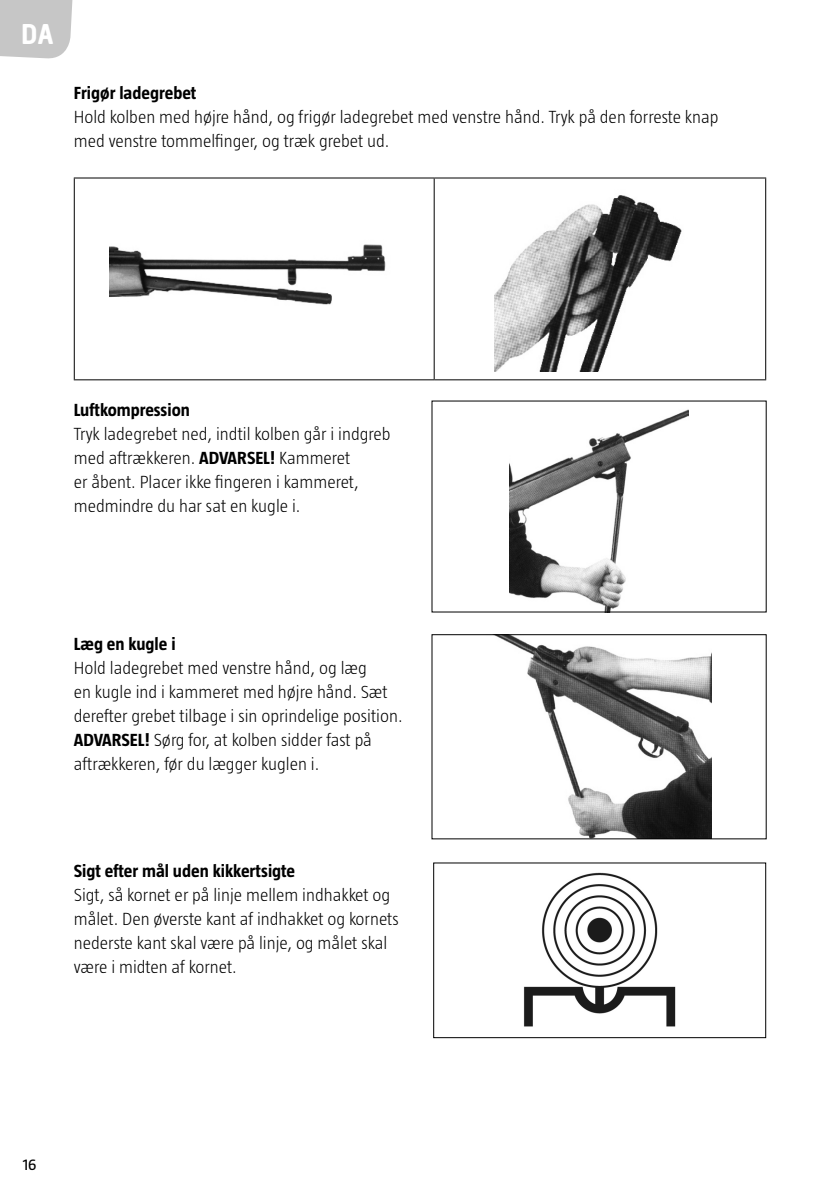
<style>
.page{position:relative;width:840px;height:1191px;background:#fff}
.page>*{position:absolute;margin:0;border:0;box-sizing:border-box;transform-origin:0 0}
.t1{font:700 30px "Creighton Pro";color:#fff}
.Brödtext{font:300 18px/24px "Taz";color:#000}
.Liten_rubrik{font:700 18px "Taz";color:#000}
.t2{font:16px "Taz";color:#000}
.s1{font-weight:700}
</style>
<div class="page">
<svg style="left:0;top:0;width:73px;height:59px;background:#cacaca"></svg>
<hr style="left:74px;top:177px;width:360px;height:1px;background:#000">
<hr style="left:74px;top:178px;width:1px;height:201px;background:#000">
<hr style="left:434px;top:177px;width:331px;height:1px;background:#000">
<hr style="left:433px;top:178px;width:1px;height:201px;background:#000">
<hr style="left:764px;top:178px;width:1px;height:201px;background:#000">
<hr style="left:74px;top:379px;width:360px;height:1px;background:#000">
<hr style="left:434px;top:379px;width:331px;height:1px;background:#000">
<img style="left:110px;top:244px;width:276px;height:61px">
<img style="left:494px;top:195px;width:188px;height:177px">
<img style="left:509px;top:409px;width:179px;height:201px">
<img style="left:496px;top:636px;width:215px;height:201px">
<div style="left:431px;top:634px;width:335px;height:205px;border:1px solid #000"></div>
<img style="left:523px;top:872px;width:153px;height:155px">
<div style="left:433px;top:862px;width:332px;height:176px;border:1px solid #000"></div>
<h1 class="t1" style="left:22px;top:16px;width:32px">DA</h1>
<p class="Liten_rubrik" style="left:74px;top:83px;width:124px">Frigør ladegrebet</p>
<p class="Brödtext" style="left:74px;top:105px;width:646px">Hold kolben med højre hånd, og frigør ladegrebet med venstre hånd. Tryk på den forreste knap med venstre tommelfinger, og træk grebet ud.</p>
<p class="Liten_rubrik" style="left:74px;top:399px;width:118px">Luftkompression</p>
<p class="Brödtext" style="left:74px;top:421px;width:318px">Tryk ladegrebet ned, indtil kolben går i indgreb med aftrækkeren. <span class="s1">ADVARSEL!</span> Kammeret<br>er åbent. Placer ikke fingeren i kammeret, medmindre du har sat en kugle i.</p>
<p class="Liten_rubrik" style="left:74px;top:634px;width:103px">Læg en kugle i</p>
<p class="Brödtext" style="left:74px;top:656px;width:330px">Hold ladegrebet med venstre hånd, og læg<br>en kugle ind i kammeret med højre hånd. Sæt derefter grebet tilbage i sin oprindelige position.<br><span class="s1">ADVARSEL!</span> Sørg for, at kolben sidder fast på aftrækkeren, før du lægger kuglen i.</p>
<p class="Liten_rubrik" style="left:74px;top:860px;width:223px">Sigt efter mål uden kikkertsigte</p>
<p class="Brödtext" style="left:74px;top:882px;width:326px">Sigt, så kornet er på linje mellem indhakket og målet. Den øverste kant af indhakket og kornets nederste kant skal være på linje, og målet skal være i midten af kornet.</p>
<p class="t2" style="left:23px;top:1155px;width:15px">16</p>
</div>
